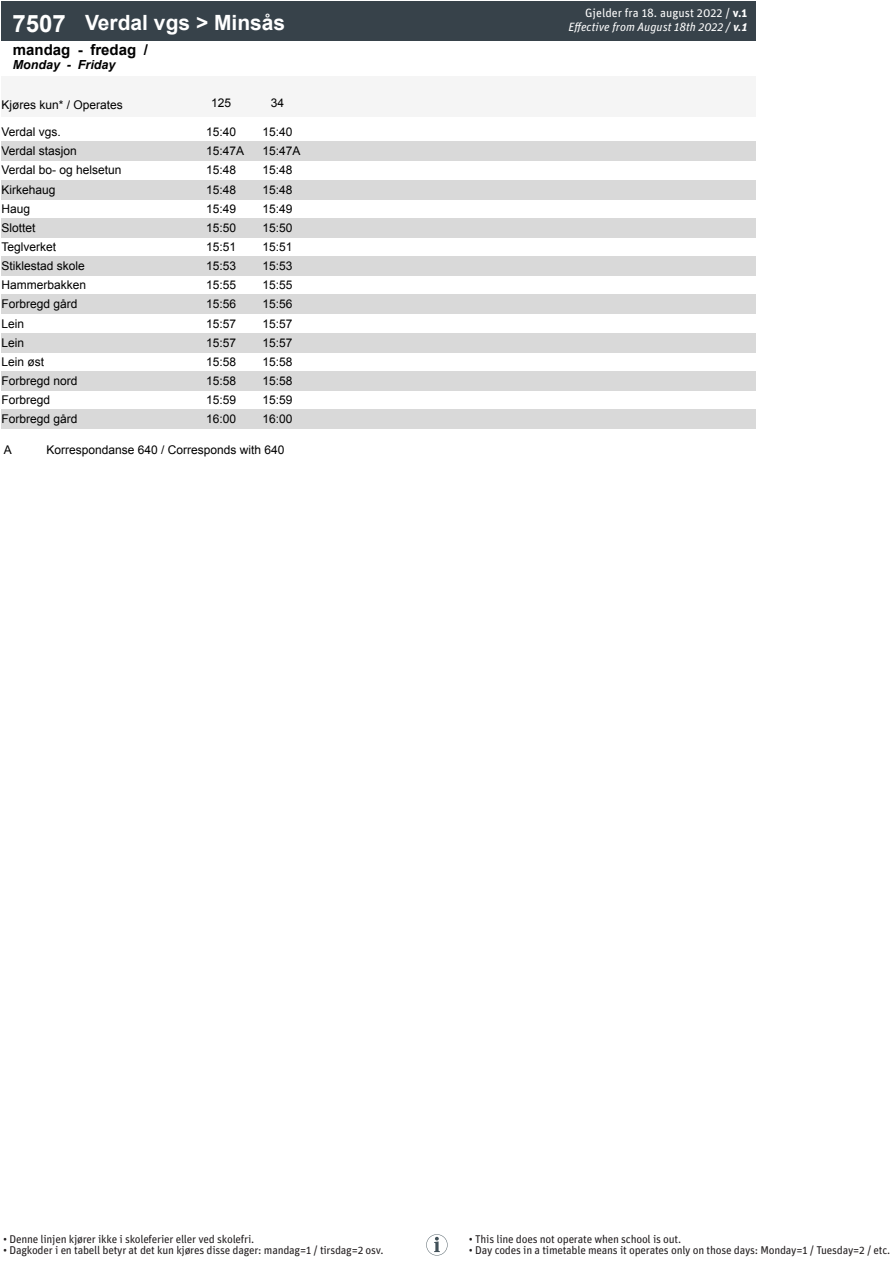
<style>
.page{position:relative;width:893px;height:1263px;background:#fff}
.page>*{position:absolute;margin:0;border:0;box-sizing:border-box;transform-origin:0 0}
.t1{font:700 21px "Arial";color:#fff}
.t2{font:700 15px "Arial";color:#000}
.t3{font:italic 700 12.45px "Arial";color:#000}
.t4{font:12px "Arial";color:#000}
.t5{font:italic 12px/14.4px "Unit Pro";color:#fff;text-align:right}
.t6{font:11.25px "Unit Pro";letter-spacing:-.02em;color:#231f20}
.s1{font-size:24px}
.s2{font-style:normal}
.s3{font-weight:700;font-style:normal}
.s4{font-weight:700}
</style>
<div class="page">
<div style="left:2px;top:77px;width:191px;height:40px;background:#f5f5f5"></div>
<div style="left:193px;top:77px;width:56px;height:40px;background:#f5f5f5"></div>
<div style="left:249px;top:77px;width:56px;height:40px;background:#f5f5f5"></div>
<div style="left:305px;top:77px;width:57px;height:40px;background:#f5f5f5"></div>
<div style="left:362px;top:77px;width:56px;height:40px;background:#f5f5f5"></div>
<div style="left:418px;top:77px;width:56px;height:40px;background:#f5f5f5"></div>
<div style="left:474px;top:77px;width:57px;height:40px;background:#f5f5f5"></div>
<div style="left:531px;top:77px;width:56px;height:40px;background:#f5f5f5"></div>
<div style="left:587px;top:77px;width:56px;height:40px;background:#f5f5f5"></div>
<div style="left:643px;top:77px;width:56px;height:40px;background:#f5f5f5"></div>
<div style="left:699px;top:77px;width:57px;height:40px;background:#f5f5f5"></div>
<div style="left:2px;top:1px;width:75px;height:40px;background:#37424a"></div>
<div style="left:77px;top:1px;width:679px;height:40px;background:#37424a"></div>
<div style="left:2px;top:142px;width:754px;height:19px;background:#d9d9d9"></div>
<div style="left:2px;top:180px;width:754px;height:19px;background:#d9d9d9"></div>
<div style="left:2px;top:218px;width:754px;height:19px;background:#d9d9d9"></div>
<div style="left:2px;top:257px;width:754px;height:19px;background:#d9d9d9"></div>
<div style="left:2px;top:295px;width:754px;height:19px;background:#d9d9d9"></div>
<div style="left:2px;top:333px;width:754px;height:19px;background:#d9d9d9"></div>
<div style="left:2px;top:371px;width:754px;height:20px;background:#d9d9d9"></div>
<div style="left:2px;top:410px;width:754px;height:19px;background:#d9d9d9"></div>
<svg style="left:426px;top:1234px;width:22px;height:21px"></svg>
<p class="t1" style="left:13px;top:8px;width:274px"><span class="s1">7507</span> Verdal vgs &gt; Minsås</p>
<p class="t2" style="left:13px;top:39px;width:137px">mandag - fredag /</p>
<p class="t3" style="left:13px;top:56px;width:104px">Monday - Friday</p>
<p class="t4" style="left:2px;top:97px;width:123px">Kjøres kun* / Operates</p>
<p class="t4" style="left:211px;top:94px;width:22px">125</p>
<p class="t4" style="left:271px;top:94px;width:15px">34</p>
<p class="t4" style="left:2px;top:124px;width:61px">Verdal vgs.</p>
<p class="t4" style="left:206px;top:124px;width:32px">15:40</p>
<p class="t4" style="left:262px;top:124px;width:32px">15:40</p>
<p class="t4" style="left:2px;top:143px;width:77px">Verdal stasjon</p>
<p class="t4" style="left:206px;top:143px;width:40px">15:47A</p>
<p class="t4" style="left:262px;top:143px;width:40px">15:47A</p>
<p class="t4" style="left:2px;top:162px;width:122px">Verdal bo- og helsetun</p>
<p class="t4" style="left:206px;top:162px;width:32px">15:48</p>
<p class="t4" style="left:262px;top:162px;width:32px">15:48</p>
<p class="t4" style="left:2px;top:181px;width:56px">Kirkehaug</p>
<p class="t4" style="left:206px;top:181px;width:32px">15:48</p>
<p class="t4" style="left:262px;top:181px;width:32px">15:48</p>
<p class="t4" style="left:2px;top:200px;width:30px">Haug</p>
<p class="t4" style="left:206px;top:200px;width:32px">15:49</p>
<p class="t4" style="left:262px;top:200px;width:32px">15:49</p>
<p class="t4" style="left:2px;top:219px;width:36px">Slottet</p>
<p class="t4" style="left:206px;top:219px;width:32px">15:50</p>
<p class="t4" style="left:262px;top:219px;width:32px">15:50</p>
<p class="t4" style="left:2px;top:239px;width:56px">Teglverket</p>
<p class="t4" style="left:206px;top:239px;width:32px">15:51</p>
<p class="t4" style="left:262px;top:239px;width:32px">15:51</p>
<p class="t4" style="left:2px;top:258px;width:85px">Stiklestad skole</p>
<p class="t4" style="left:206px;top:258px;width:32px">15:53</p>
<p class="t4" style="left:262px;top:258px;width:32px">15:53</p>
<p class="t4" style="left:2px;top:277px;width:86px">Hammerbakken</p>
<p class="t4" style="left:206px;top:277px;width:32px">15:55</p>
<p class="t4" style="left:262px;top:277px;width:32px">15:55</p>
<p class="t4" style="left:2px;top:296px;width:78px">Forbregd gård</p>
<p class="t4" style="left:206px;top:296px;width:32px">15:56</p>
<p class="t4" style="left:262px;top:296px;width:32px">15:56</p>
<p class="t4" style="left:2px;top:315px;width:24px">Lein</p>
<p class="t4" style="left:206px;top:315px;width:32px">15:57</p>
<p class="t4" style="left:262px;top:315px;width:32px">15:57</p>
<p class="t4" style="left:2px;top:334px;width:24px">Lein</p>
<p class="t4" style="left:206px;top:334px;width:32px">15:57</p>
<p class="t4" style="left:262px;top:334px;width:32px">15:57</p>
<p class="t4" style="left:2px;top:353px;width:44px">Lein øst</p>
<p class="t4" style="left:206px;top:353px;width:32px">15:58</p>
<p class="t4" style="left:262px;top:353px;width:32px">15:58</p>
<p class="t4" style="left:2px;top:372px;width:78px">Forbregd nord</p>
<p class="t4" style="left:206px;top:372px;width:32px">15:58</p>
<p class="t4" style="left:262px;top:372px;width:32px">15:58</p>
<p class="t4" style="left:2px;top:392px;width:50px">Forbregd</p>
<p class="t4" style="left:206px;top:392px;width:32px">15:59</p>
<p class="t4" style="left:262px;top:392px;width:32px">15:59</p>
<p class="t4" style="left:2px;top:411px;width:78px">Forbregd gård</p>
<p class="t4" style="left:206px;top:411px;width:32px">16:00</p>
<p class="t4" style="left:262px;top:411px;width:32px">16:00</p>
<p class="t4" style="left:4px;top:441px;width:10px">A</p>
<p class="t4" style="left:47px;top:441px;width:240px">Korrespondanse 640 / Corresponds with 640</p>
<p class="t5" style="left:569px;top:5px;width:180px"><span class="s2">Gjelder fra 18. august 2022 /</span> <span class="s3">v.1<br></span>Effective from August 18th 2022 / <span class="s4">v.1</span></p>
<p class="t6" style="left:3px;top:1231px;width:253px">• Denne linjen kjører ikke i skoleferier eller ved skolefri.</p>
<p class="t6" style="left:3px;top:1243px;width:382px">• Dagkoder i en tabell betyr at det kun kjøres disse dager: mandag=1 / tirsdag=2 osv.</p>
<p class="t6" style="left:469px;top:1231px;width:214px">• This line does not operate when school is out.</p>
<p class="t6" style="left:469px;top:1243px;width:423px">• Day codes in a timetable means it operates only on those days: Monday=1 / Tuesday=2 / etc.</p>
</div>
